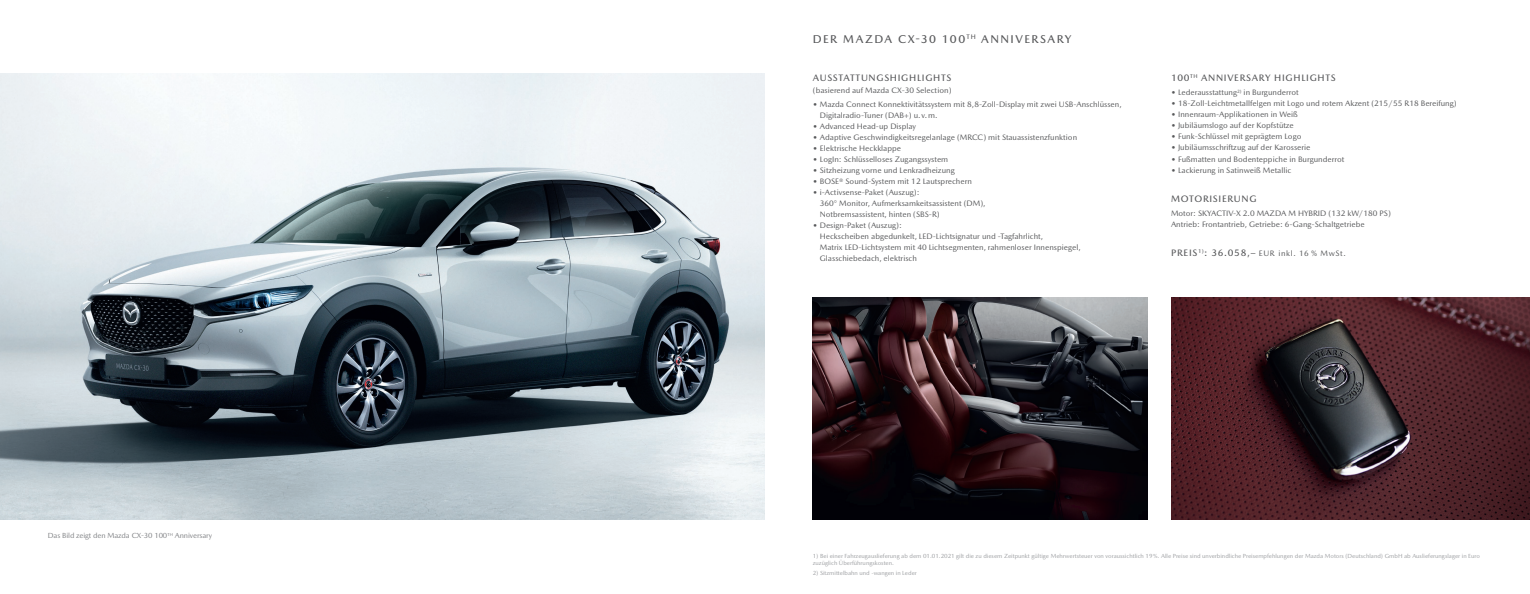
<style>
.page{position:relative;width:1530px;height:594px;background:#fff}
.page>*{position:absolute;margin:0;border:0;box-sizing:border-box;transform-origin:0 0}
.t1{font:500 11.5px "Mazda Type";letter-spacing:.13em;color:#57585a}
.t2{font:500 9.5px "Mazda Type";letter-spacing:.075em;color:#57585a}
.t3{font:8px/11px "Mazda Type";color:#57585a}
.t4{font:8px "Mazda Type";letter-spacing:.075em;color:#57585a}
.t5{font:7.5px "Mazda Type";letter-spacing:-.01em;color:#808285}
.t6{font:6px/7.2px "Mazda Type";color:#9d9fa2}
.s1{font-weight:500;font-size:9.5px}
</style>
<div class="page">
<img style="left:1171px;top:297px;width:359px;height:223px">
<img style="left:813px;top:297px;width:335px;height:223px">
<img style="left:0;top:74px;width:765px;height:446px">
<p class="t5" style="left:48px;top:531px;width:166px">Das Bild zeigt den Mazda CX-30 100<sup>TH</sup> Anniversary</p>
<h1 class="t1" style="left:813px;top:32px;width:260px">DER MAZDA CX-30 100<sup>TH</sup> ANNIVERSARY</h1>
<p class="t2" style="left:813px;top:72px;width:140px">AUSSTATTUNGSHIGHLIGHTS</p>
<p class="t3" style="left:813px;top:85px;width:140px">(basierend auf Mazda CX-30 Selection)</p>
<p class="t3" style="left:820px;top:99px;width:303px;text-indent:-7px">• Mazda Connect Konnektivitätssystem mit 8,8-Zoll-Display mit zwei USB-Anschlüssen,<br>Digitalradio-Tuner (DAB+) u. v.m.</p>
<p class="t3" style="left:813px;top:121px;width:105px">• Advanced Head-up Display</p>
<p class="t3" style="left:813px;top:132px;width:266px">• Adaptive Geschwindigkeitsregelanlage (MRCC) mit Stauassistenzfunktion</p>
<p class="t3" style="left:813px;top:143px;width:90px">• Elektrische Heckklappe</p>
<p class="t3" style="left:813px;top:154px;width:137px">• LogIn: Schlüsselloses Zugangssystem</p>
<p class="t3" style="left:813px;top:165px;width:143px">• Sitzheizung vorne und Lenkradheizung</p>
<p class="t3" style="left:813px;top:176px;width:161px">• BOSE® Sound-System mit 12 Lautsprechern</p>
<p class="t3" style="left:820px;top:187px;width:167px;text-indent:-7px">• i-Activsense-Paket (Auszug):<br>360° Monitor, Aufmerksamkeitsassistent (DM),<br>Notbremsassistent, hinten (SBS-R)</p>
<p class="t3" style="left:820px;top:220px;width:262px;text-indent:-7px">• Design-Paket (Auszug):<br>Heckscheiben abgedunkelt, LED-Lichtsignatur und -Tagfahrlicht,<br>Matrix LED-Lichtsystem mit 40 Lichtsegmenten, rahmenloser Innenspiegel, Glasschiebedach, elektrisch</p>
<p class="t2" style="left:1171px;top:72px;width:166px">100<sup>TH</sup> ANNIVERSARY HIGHLIGHTS</p>
<p class="t3" style="left:1171px;top:87px;width:129px">• Lederausstattung<sup>2)</sup> in Burgunderrot</p>
<p class="t3" style="left:1171px;top:98px;width:287px">• 18-Zoll-Leichtmetallfelgen mit Logo und rotem Akzent (215/55 R18 Bereifung)</p>
<p class="t3" style="left:1171px;top:109px;width:128px">• Innenraum-Applikationen in Weiß</p>
<p class="t3" style="left:1171px;top:120px;width:124px">• Jubiläumslogo auf der Kopfstütze</p>
<p class="t3" style="left:1171px;top:131px;width:132px">• Funk-Schlüssel mit geprägtem Logo</p>
<p class="t3" style="left:1171px;top:142px;width:141px">• Jubiläumsschriftzug auf der Karosserie</p>
<p class="t3" style="left:1171px;top:154px;width:175px">• Fußmatten und Bodenteppiche in Burgunderrot</p>
<p class="t3" style="left:1171px;top:165px;width:122px">• Lackierung in Satinweiß Metallic</p>
<p class="t2" style="left:1171px;top:193px;width:87px">MOTORISIERUNG</p>
<p class="t3" style="left:1171px;top:208px;width:221px">Motor: SKYACTIV-X 2.0 MAZDA M HYBRID (132 kW/180 PS)<br>Antrieb: Frontantrieb, Getriebe: 6-Gang-Schaltgetriebe</p>
<p class="t4" style="left:1171px;top:249px;width:176px"><span class="s1">PREIS</span><sup>1)</sup><span class="s1">: 36.058,–</span> EUR inkl. 16 % MwSt.</p>
<p class="t6" style="left:813px;top:553px;width:669px">1) Bei einer Fahrzeugauslieferung ab dem 01.01.2021 gilt die zu diesem Zeitpunkt gültige Mehrwertsteuer von voraussichtlich 19%. Alle Preise sind unverbindliche Preisempfehlungen der Mazda Motors (Deutschland) GmbH ab Auslieferungslager in Euro zuzüglich Überführungskosten.</p>
<p class="t6" style="left:813px;top:570px;width:106px">2) Sitzmittelbahn und -wangen in Leder</p>
</div>
